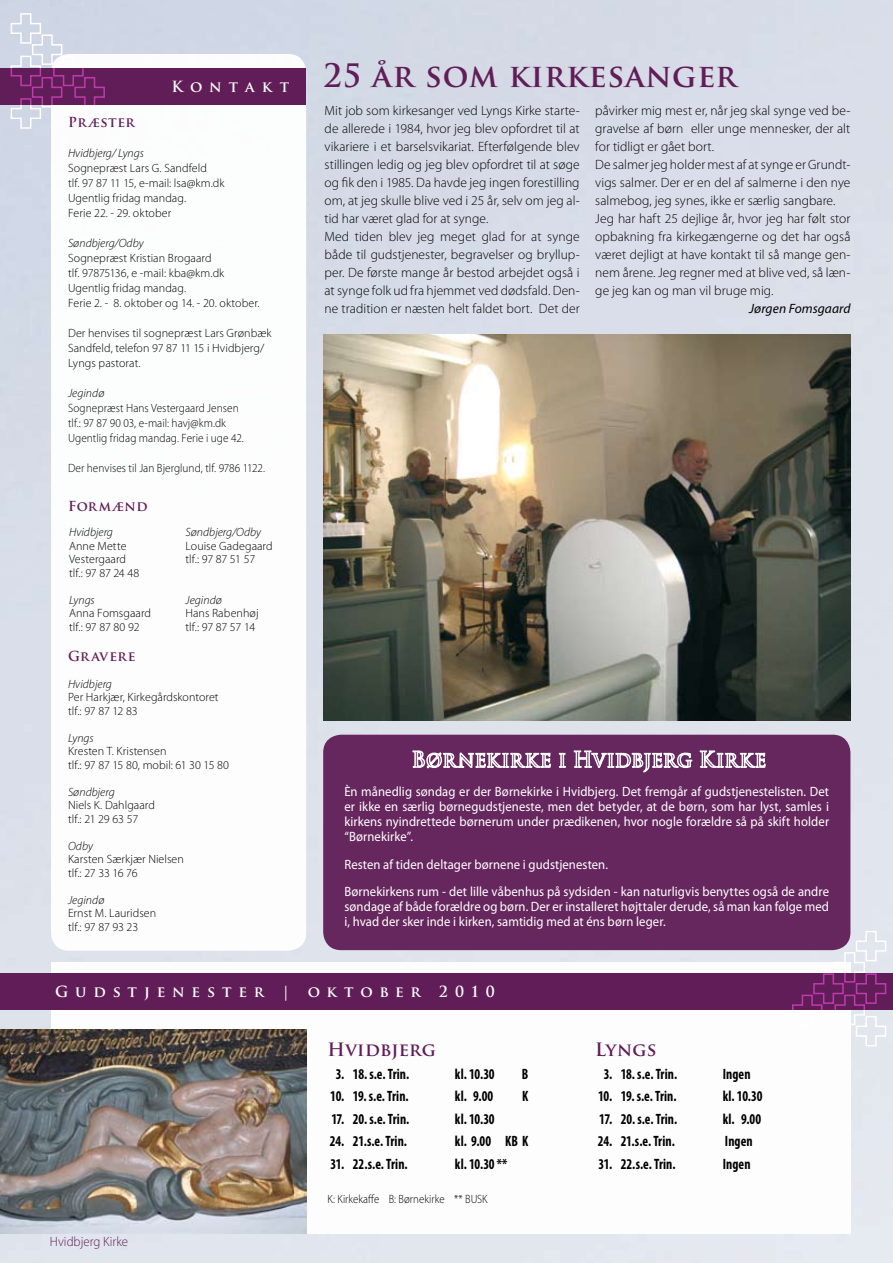
<style>
.page{position:relative;width:893px;height:1263px;background:#fff}
.page>*{position:absolute;margin:0;border:0;box-sizing:border-box;transform-origin:0 0}
.t1{font:700 31.5px "Trajan Pro";letter-spacing:.025em;color:#601d57}
.t2{font:700 18px "Trajan Pro";letter-spacing:.025em;color:#601d57}
.t3{font:700 condensed 15px "Myriad Pro";letter-spacing:.005em;color:#000;scale:.9 1}
.t4{font:700 15px "Trajan Pro";letter-spacing:.455em;color:#fff}
.t5{font:300 13.5px/18px "Myriad Pro";letter-spacing:.005em;color:#000}
.t6{font:13.5px/15px "Myriad Pro";letter-spacing:.005em;color:#fff;scale:.94 1}
.t7{font:italic 13.5px "Myriad Pro";letter-spacing:.005em;color:#000}
.t8{font:700 13.5px "Trajan Pro";letter-spacing:.035em;color:#601d57}
.t9{font:300 13.5px "Myriad Pro";color:#601d57;scale:.95 1}
.t10{font:700 13.5px "Trajan Pro";letter-spacing:.055em;color:#601d57}
.t11{font:300 12px/13.5px "Myriad Pro";letter-spacing:.005em;color:#000}
.t12{font:300 12px/15px "Myriad Pro";letter-spacing:.005em;color:#000;scale:.94 1}
.t13{font:italic 300 12px "Myriad Pro";letter-spacing:.005em;color:#000}
.t14{font:300 12px "Myriad Pro";letter-spacing:.005em;color:#000;scale:.9 1}
</style>
<div class="page">
<img style="left:0;top:0;width:893px;height:1263px">
<div style="left:51px;top:962px;width:799px;height:271px;background:#fff"></div>
<div style="left:51px;top:54px;width:255px;height:897px;background:#fff;border-radius:18px"></div>
<img style="left:0;top:1029px;width:306px;height:204px">
<div style="left:0;top:974px;width:893px;height:36px;background:#601d57"></div>
<div style="left:0;top:69px;width:306px;height:36px;background:#601d57"></div>
<svg style="left:10px;top:12px;width:96px;height:117px"></svg>
<svg style="left:791px;top:930px;width:96px;height:117px"></svg>
<div style="left:323px;top:735px;width:527px;height:215px;background:#66275e;border-radius:18px"></div>
<svg style="left:412px;top:720px;width:140px;height:49px"></svg>
<svg style="left:558px;top:752px;width:8px;height:16px"></svg>
<svg style="left:573px;top:750px;width:120px;height:23px"></svg>
<svg style="left:699px;top:750px;width:67px;height:18px"></svg>
<img style="left:323px;top:335px;width:527px;height:385px">
<p class="t4" style="left:172px;top:77px;width:119px">Kontakt</p>
<p class="t8" style="left:68px;top:114px;width:68px">Pr æster</p>
<p class="t13" style="left:68px;top:146px;width:77px">Hvidbjerg/ Lyngs</p>
<p class="t11" style="left:68px;top:161px;width:158px;line-height:15px">Sognepræst Lars G. Sandfeld<br>tlf. 97 87 11 15, e-mail: lsa@km.dk<br>Ugentlig fridag mandag.<br>Ferie 22. - 29. oktober</p>
<p class="t13" style="left:68px;top:236px;width:77px">Søndbjerg/Odby</p>
<p class="t11" style="left:68px;top:251px;width:193px;line-height:15px">Sognepræst Kristian Brogaard<br>tlf. 97875136, e -mail: kba@km.dk<br>Ugentlig fridag mandag.<br>Ferie 2. - 8. oktober og 14. - 20. oktober.</p>
<p class="t11" style="left:68px;top:326px;width:205px;line-height:15px">Der henvises til sognepræst Lars Grønbæk<br>Sandfeld, telefon 97 87 11 15 i Hvidbjerg/<br>Lyngs pastorat.</p>
<p class="t13" style="left:68px;top:386px;width:38px">Jegindø</p>
<p class="t12" style="left:68px;top:401px;width:189px">Sognepræst Hans Vestergaard Jensen tlf.: 97 87 90 03, e-mail: havj@km.dk<br>Ugentlig fridag mandag. Ferie i uge 42.</p>
<p class="t12" style="left:68px;top:461px;width:211px">Der henvises til Jan Bjerglund, tlf. 9786 1122.</p>
<p class="t8" style="left:68px;top:497px;width:81px">Formænd</p>
<p class="t13" style="left:69px;top:525px;width:45px">Hvidbjerg</p>
<p class="t11" style="left:69px;top:539px;width:72px">Anne Mette<br>Vestergaard tlf.: 97 87 24 48</p>
<p class="t13" style="left:69px;top:593px;width:27px">Lyngs</p>
<p class="t11" style="left:69px;top:606px;width:84px">Anna Fomsgaard tlf.: 97 87 80 92</p>
<p class="t13" style="left:186px;top:525px;width:77px">Søndbjerg/Odby</p>
<p class="t11" style="left:186px;top:539px;width:89px">Louise Gadegaard tlf.: 97 87 51 57</p>
<p class="t13" style="left:186px;top:593px;width:38px">Jegindø</p>
<p class="t11" style="left:186px;top:606px;width:75px">Hans Rabenhøj tlf.: 97 87 57 14</p>
<p class="t10" style="left:68px;top:647px;width:69px">Gravere</p>
<p class="t13" style="left:68px;top:676px;width:45px">Hvidbjerg</p>
<p class="t11" style="left:68px;top:690px;width:152px">Per Harkjær, Kirkegårdskontoret tlf.: 97 87 12 83</p>
<p class="t13" style="left:68px;top:730px;width:27px">Lyngs</p>
<p class="t11" style="left:68px;top:744px;width:163px">Kresten T. Kristensen<br>tlf.: 97 87 15 80, mobil: 61 30 15 80</p>
<p class="t13" style="left:68px;top:784px;width:48px">Søndbjerg</p>
<p class="t11" style="left:68px;top:798px;width:88px">Niels K. Dahlgaard tlf.: 21 29 63 57</p>
<p class="t13" style="left:68px;top:838px;width:26px">Odby</p>
<p class="t11" style="left:68px;top:852px;width:117px">Karsten Særkjær Nielsen tlf.: 27 33 16 76</p>
<p class="t13" style="left:68px;top:892px;width:38px">Jegindø</p>
<p class="t11" style="left:68px;top:906px;width:90px">Ernst M. Lauridsen tlf.: 97 87 93 23</p>
<h1 class="t1" style="left:323px;top:56px;width:415px">25 år som kirkesanger</h1>
<p class="t5" style="left:325px;top:101px;width:257px">Mit job som kirkesanger ved Lyngs Kirke starte&shy;de allerede i 1984, hvor jeg blev opfordret til at vikariere i et barselsvikariat. Efterfølgende blev stillingen ledig og jeg blev opfordret til at søge og fik den i 1985. Da havde jeg ingen forestilling om, at jeg skulle blive ved i 25 år, selv om jeg al&shy;tid har været glad for at synge.<br>Med tiden blev jeg meget glad for at synge både til gudstjenester, begravelser og bryllup&shy;per. De første mange år bestod arbejdet også i at synge folk ud fra hjemmet ved dødsfald. Den&shy;ne tradition er næsten helt faldet bort. Det der</p>
<p class="t5" style="left:595px;top:101px;width:257px">påvirker mig mest er, når jeg skal synge ved be&shy;gravelse af børn eller unge mennesker, der alt for tidligt er gået bort.<br>De salmer jeg holder mest af at synge er Grundt&shy;vigs salmer. Der er en del af salmerne i den nye salmebog, jeg synes, ikke er særlig sangbare.<br>Jeg har haft 25 dejlige år, hvor jeg har følt stor opbakning fra kirkegængerne og det har også været dejligt at have kontakt til så mange gen&shy;nem årene. Jeg regner med at blive ved, så læn&shy;ge jeg kan og man vil bruge mig.</p>
<p class="t7" style="left:749px;top:300px;width:103px">Jørgen Fomsgaard</p>
<p class="t6" style="left:344px;top:784px;width:517px;text-align:justify">Èn månedlig søndag er der Børnekirke i Hvidbjerg. Det fremgår af gudstjenestelisten. Det er ikke en særlig børnegudstjeneste, men det betyder, at de børn, som har lyst, samles i kirkens nyindrettede børnerum under prædikenen, hvor nogle forældre så på skift holder “Børnekirke”.</p>
<p class="t6" style="left:344px;top:850px;width:517px;line-height:27.8px">Resten af tiden deltager børnene i gudstjenesten.<br>Børnekirkens rum - det lille våbenhus på sydsiden - kan naturligvis benyttes også de andre</p>
<p class="t6" style="left:344px;top:899px;width:517px">søndage af både forældre og børn. Der er installeret højttaler derude, så man kan følge med i, hvad der sker inde i kirken, samtidig med at éns børn leger.</p>
<p class="t4" style="left:55px;top:983px;width:441px">Gudstjenester | oktober 2010</p>
<p class="t9" style="left:50px;top:1234px;width:84px">Hvidbjerg Kirke</p>
<h2 class="t2" style="left:327px;top:1039px;width:110px">Hvidbjerg</h2>
<p class="t3" style="left:336px;top:1064px;width:83px">3. 18. s.e. Trin.</p>
<p class="t3" style="left:455px;top:1064px;width:46px">kl. 10.30</p>
<p class="t3" style="left:522px;top:1064px;width:9px">B</p>
<p class="t3" style="left:330px;top:1087px;width:89px">10. 19. s.e. Trin.</p>
<p class="t3" style="left:455px;top:1087px;width:44px">kl. 9.00</p>
<p class="t3" style="left:522px;top:1087px;width:8px">K</p>
<p class="t3" style="left:331px;top:1109px;width:88px">17. 20. s.e. Trin.</p>
<p class="t3" style="left:455px;top:1109px;width:46px">kl. 10.30</p>
<p class="t3" style="left:330px;top:1132px;width:87px">24. 21.s.e. Trin.</p>
<p class="t3" style="left:455px;top:1132px;width:83px">kl. 9.00 KB K</p>
<p class="t3" style="left:331px;top:1154px;width:87px">31. 22.s.e. Trin.</p>
<p class="t3" style="left:455px;top:1154px;width:60px">kl. 10.30 **</p>
<p class="t14" style="left:327px;top:1191px;width:179px">K: Kirkekaffe B: Børnekirke ** BUSK</p>
<h2 class="t2" style="left:595px;top:1039px;width:63px">Lyngs</h2>
<p class="t3" style="left:604px;top:1064px;width:83px">3. 18. s.e. Trin.</p>
<p class="t3" style="left:723px;top:1064px;width:32px">Ingen</p>
<p class="t3" style="left:598px;top:1087px;width:89px">10. 19. s.e. Trin.</p>
<p class="t3" style="left:723px;top:1087px;width:46px">kl. 10.30</p>
<p class="t3" style="left:599px;top:1109px;width:88px">17. 20. s.e. Trin.</p>
<p class="t3" style="left:723px;top:1109px;width:44px">kl. 9.00</p>
<p class="t3" style="left:598px;top:1132px;width:87px">24. 21.s.e. Trin.</p>
<p class="t3" style="left:725px;top:1132px;width:32px">Ingen</p>
<p class="t3" style="left:598px;top:1154px;width:87px">31. 22.s.e. Trin.</p>
<p class="t3" style="left:723px;top:1154px;width:32px">Ingen</p>
</div>
